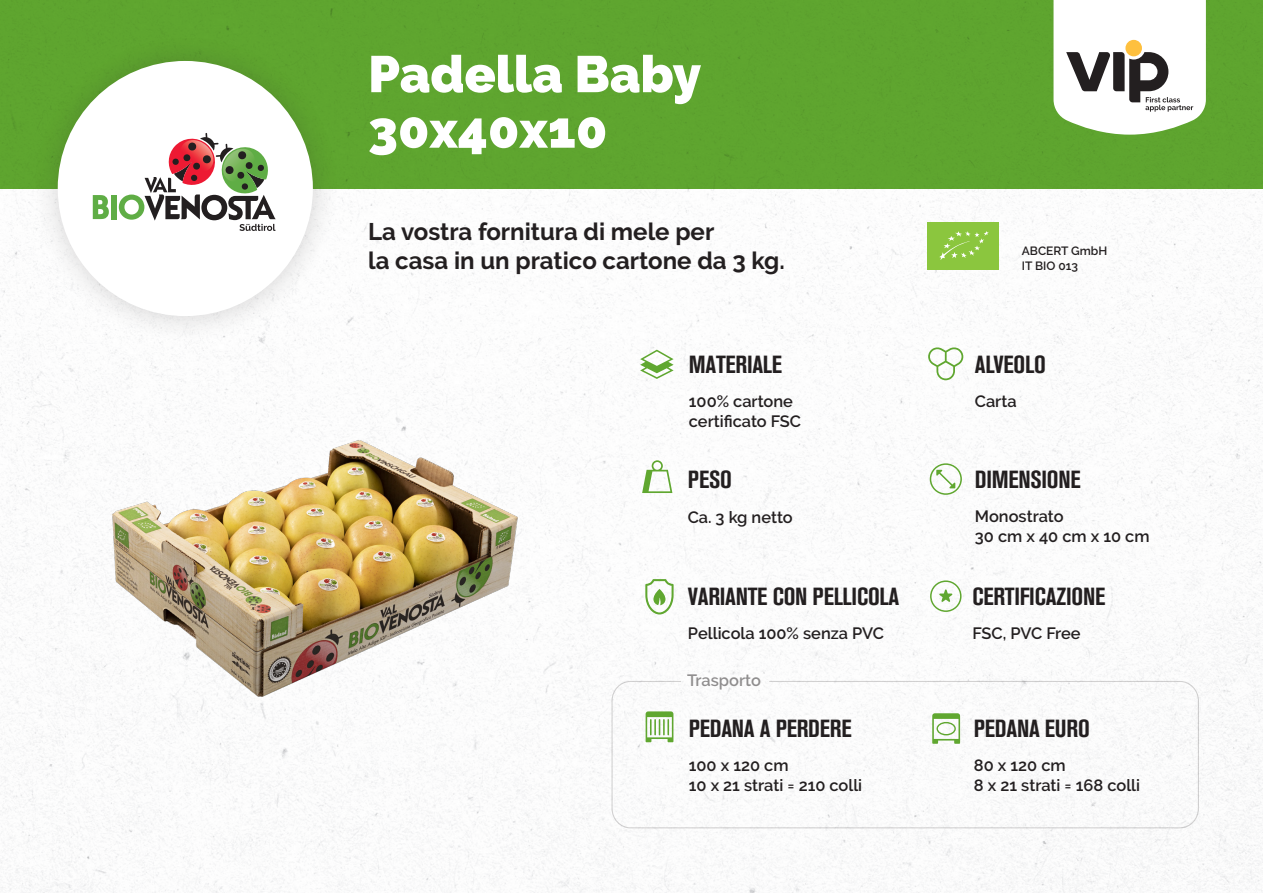
<style>
.page{position:relative;width:1263px;height:893px;background:#fff}
.page>*{position:absolute;margin:0;border:0;box-sizing:border-box;transform-origin:0 0}
.t1{font:900 51.3px "Raleway";color:#fff}
.t2{font:24.6px "Akzidenz Grotesk BQ Bd Cnd Alt";letter-spacing:-.01em;color:#231f20}
.t3{font:700 24px "Raleway";color:#231f20}
.t4{font:600 16.35px "Raleway";color:#231f20}
.t5{font:600 16.35px "Raleway";letter-spacing:-.025em;color:#231f20}
.t6{font:600 12px "Raleway";color:#231f20}
</style>
<div class="page">
<img style="left:0;top:0;width:1263px;height:893px">
<div style="left:611px;top:681px;width:588px;height:147px;border:1px solid #231f20;border-radius:19px"></div>
<svg style="left:1053px;top:0;width:153px;height:135px"></svg>
<div style="left:30px;top:33px;width:311px;height:311px;background:#231f20;opacity:.2"></div>
<div style="left:58px;top:61px;width:255px;height:255px;background:#fff;border-radius:50%"></div>
<svg style="left:75px;top:119px;width:218px;height:112px"></svg>
<img style="left:71px;top:378px;width:488px;height:380px">
<svg style="left:642px;top:460px;width:30px;height:33px"></svg>
<svg style="left:645px;top:579px;width:29px;height:35px"></svg>
<svg style="left:930px;top:463px;width:32px;height:32px"></svg>
<svg style="left:930px;top:580px;width:31px;height:32px"></svg>
<svg style="left:640px;top:350px;width:34px;height:29px"></svg>
<svg style="left:646px;top:711px;width:27px;height:31px"></svg>
<svg style="left:932px;top:713px;width:28px;height:31px"></svg>
<svg style="left:928px;top:347px;width:35px;height:33px"></svg>
<div style="left:927px;top:222px;width:72px;height:48px;background:#8bc63e"></div>
<svg style="left:939px;top:231px;width:50px;height:29px"></svg>
<p class="t1" style="left:368px;top:44px;width:334px">Padella Baby</p>
<p class="t1" style="left:368px;top:100px;width:241px">30x40x10</p>
<p class="t3" style="left:368px;top:218px;width:348px">La vostra fornitura di mele per</p>
<p class="t3" style="left:368px;top:247px;width:418px">la casa in un pratico cartone da 3 kg.</p>
<p class="t6" style="left:1022px;top:244px;width:87px">ABCERT GmbH</p>
<p class="t6" style="left:1022px;top:258px;width:58px">IT BIO 013</p>
<p class="t2" style="left:689px;top:350px;width:95px">MATERIALE</p>
<p class="t2" style="left:975px;top:350px;width:72px">ALVEOLO</p>
<p class="t4" style="left:689px;top:392px;width:106px">100% cartone</p>
<p class="t4" style="left:689px;top:411px;width:114px">certificato FSC</p>
<p class="t4" style="left:975px;top:392px;width:43px">Carta</p>
<p class="t2" style="left:688px;top:466px;width:45px">PESO</p>
<p class="t4" style="left:688px;top:507px;width:107px">Ca. 3 kg netto</p>
<p class="t2" style="left:688px;top:582px;width:213px">VARIANTE CON PELLICOLA</p>
<p class="t4" style="left:688px;top:624px;width:198px">Pellicola 100% senza PVC</p>
<p class="t4" style="left:687px;top:670px;width:75px">Trasporto</p>
<p class="t2" style="left:975px;top:465px;width:107px">DIMENSIONE</p>
<p class="t4" style="left:975px;top:507px;width:90px">Monostrato</p>
<p class="t4" style="left:975px;top:527px;width:176px">30 cm x 40 cm x 10 cm</p>
<p class="t2" style="left:972px;top:582px;width:135px">CERTIFICAZIONE</p>
<p class="t5" style="left:972px;top:624px;width:109px">FSC, PVC Free</p>
<p class="t2" style="left:689px;top:714px;width:164px">PEDANA A PERDERE</p>
<p class="t2" style="left:974px;top:714px;width:117px">PEDANA EURO</p>
<p class="t4" style="left:689px;top:756px;width:101px">100 x 120 cm</p>
<p class="t4" style="left:689px;top:776px;width:175px">10 x 21 strati = 210 colli</p>
<p class="t4" style="left:974px;top:756px;width:93px">80 x 120 cm</p>
<p class="t4" style="left:974px;top:776px;width:168px">8 x 21 strati = 168 colli</p>
</div>
